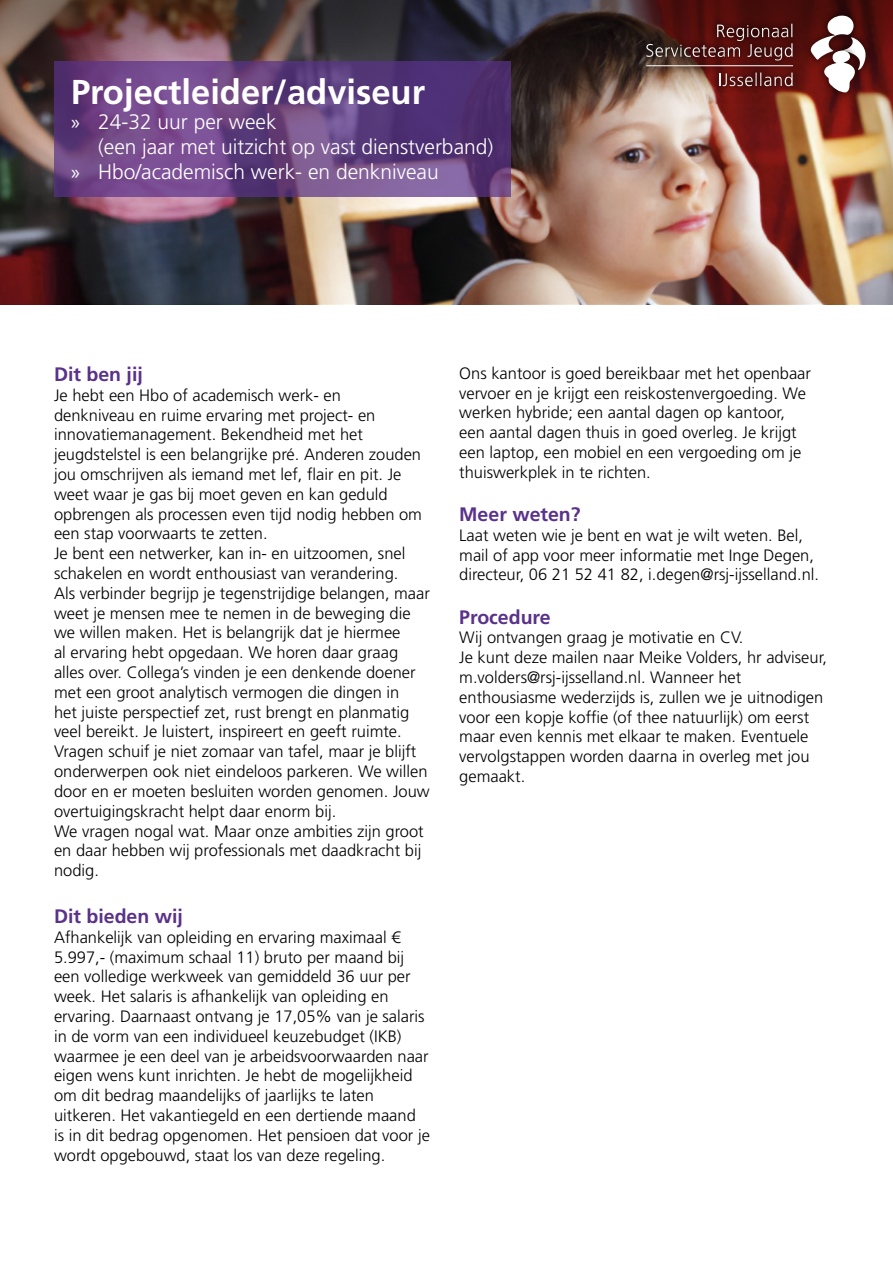
<style>
.page{position:relative;width:893px;height:1263px;background:#fff}
.page>*{position:absolute;margin:0;border:0;box-sizing:border-box;transform-origin:0 0}
.t1{font:700 34.5px "Frutiger LT Std";color:#fff}
.t2{font:300 21px "Frutiger LT Std";color:#fff}
.t3{font:700 19.5px "Frutiger LT Std";color:#5a328a}
.t4{font:300 16.5px/19.8px "Frutiger LT Std";color:#000}
.s1{font-family:"Myriad Pro";font-weight:400}
</style>
<div class="page">
<div style="left:0;top:0;width:893px;height:306px;background:#000;opacity:.45"></div>
<svg style="left:54px;top:61px;width:456px;height:135px;background:#664282"></svg>
<div style="left:709px;top:17px;width:24px;height:28px;background:#000;opacity:.54"></div>
<div style="left:719px;top:20px;width:23px;height:25px;background:#000;opacity:.54"></div>
<div style="left:728px;top:20px;width:24px;height:29px;background:#560d0a"></div>
<div style="left:739px;top:17px;width:17px;height:28px;background:#460b0a"></div>
<div style="left:743px;top:20px;width:24px;height:25px;background:#430b08"></div>
<div style="left:764px;top:20px;width:23px;height:25px;background:#480c09"></div>
<div style="left:773px;top:20px;width:23px;height:25px;background:#4d0c09"></div>
<div style="left:783px;top:16px;width:17px;height:29px;background:#000;opacity:.54"></div>
<div style="left:638px;top:36px;width:23px;height:29px;background:#000;opacity:.54"></div>
<div style="left:777px;top:35px;width:24px;height:30px;background:#000;opacity:.54"></div>
<svg style="left:646px;top:24px;width:146px;height:33px"></svg>
<div style="left:711px;top:65px;width:17px;height:29px;background:#000;opacity:.54"></div>
<div style="left:715px;top:65px;width:20px;height:29px;background:#000;opacity:.54"></div>
<div style="left:722px;top:69px;width:21px;height:25px;background:#000;opacity:.54"></div>
<div style="left:729px;top:69px;width:22px;height:25px;background:#000;opacity:.54"></div>
<div style="left:737px;top:69px;width:23px;height:25px;background:#000;opacity:.54"></div>
<div style="left:747px;top:64px;width:18px;height:30px;background:#000;opacity:.54"></div>
<div style="left:752px;top:64px;width:17px;height:30px;background:#580f0c"></div>
<div style="left:756px;top:69px;width:23px;height:25px;background:#000;opacity:.54"></div>
<div style="left:766px;top:69px;width:24px;height:25px;background:#000;opacity:.54"></div>
<div style="left:777px;top:64px;width:24px;height:30px;background:#000;opacity:.54"></div>
<svg style="left:719px;top:74px;width:73px;height:12px"></svg>
<div style="left:833px;top:30px;width:41px;height:48px;background:#000;opacity:.54"></div>
<div style="left:803px;top:8px;width:59px;height:59px;background:#000;opacity:.54"></div>
<div style="left:816px;top:43px;width:47px;height:57px;background:#000;opacity:.54"></div>
<svg style="left:811px;top:14px;width:55px;height:78px"></svg>
<div style="left:639px;top:57px;width:162px;height:17px;background:#000;opacity:.54"></div>
<hr style="left:646px;top:65px;width:147px;height:1px;background:#fff">
<h1 class="t1" style="left:71px;top:72px;width:356px">Projectleider/adviseur</h1>
<p class="t2" style="left:71px;top:110px;width:207px"><span class="s1">»</span> 24-32 uur per week</p>
<p class="t2" style="left:98px;top:135px;width:397px">(een jaar met uitzicht op vast dienstverband)</p>
<p class="t2" style="left:71px;top:160px;width:369px"><span class="s1">»</span> Hbo/academisch werk- en denkniveau</p>
<p class="t3" style="left:54px;top:363px;width:90px">Dit ben jij</p>
<p class="t4" style="left:54px;top:385px;width:377px">Je hebt een Hbo of academisch werk- en<br>denkniveau en ruime ervaring met project- en innovatiemanagement. Bekendheid met het jeugdstelstel is een belangrijke pré. Anderen zouden jou omschrijven als iemand met lef, flair en pit. Je weet waar je gas bij moet geven en kan geduld opbrengen als processen even tijd nodig hebben om een stap voorwaarts te zetten.<br>Je bent een netwerker, kan in- en uitzoomen, snel schakelen en wordt enthousiast van verandering.<br>Als verbinder begrijp je tegenstrijdige belangen, maar weet je mensen mee te nemen in de beweging die we willen maken. Het is belangrijk dat je hiermee<br>al ervaring hebt opgedaan. We horen daar graag alles over. Collega’s vinden je een denkende doener met een groot analytisch vermogen die dingen in<br>het juiste perspectief zet, rust brengt en planmatig veel bereikt. Je luistert, inspireert en geeft ruimte.<br>Vragen schuif je niet zomaar van tafel, maar je blijft onderwerpen ook niet eindeloos parkeren. We willen door en er moeten besluiten worden genomen. Jouw overtuigingskracht helpt daar enorm bij.<br>We vragen nogal wat. Maar onze ambities zijn groot en daar hebben wij professionals met daadkracht bij nodig.</p>
<p class="t3" style="left:54px;top:905px;width:130px">Dit bieden wij</p>
<p class="t4" style="left:54px;top:927px;width:377px">Afhankelijk van opleiding en ervaring maximaal € 5.997,- (maximum schaal 11) bruto per maand bij een volledige werkweek van gemiddeld 36 uur per week. Het salaris is afhankelijk van opleiding en ervaring. Daarnaast ontvang je 17,05% van je salaris in de vorm van een individueel keuzebudget (IKB) waarmee je een deel van je arbeidsvoorwaarden naar eigen wens kunt inrichten. Je hebt de mogelijkheid om dit bedrag maandelijks of jaarlijks te laten uitkeren. Het vakantiegeld en een dertiende maand is in dit bedrag opgenomen. Het pensioen dat voor je wordt opgebouwd, staat los van deze regeling.</p>
<p class="t4" style="left:459px;top:363px;width:353px">Ons kantoor is goed bereikbaar met het openbaar vervoer en je krijgt een reiskostenvergoeding. We werken hybride; een aantal dagen op kantoor, een aantal dagen thuis in goed overleg. Je krijgt een laptop, een mobiel en een vergoeding om je thuiswerkplek in te richten.</p>
<p class="t3" style="left:459px;top:503px;width:123px">Meer weten?</p>
<p class="t4" style="left:459px;top:525px;width:361px">Laat weten wie je bent en wat je wilt weten. Bel, mail of app voor meer informatie met Inge Degen, directeur, 06 21 52 41 82, i.degen@rsj-ijsselland.nl.</p>
<p class="t3" style="left:459px;top:605px;width:93px">Procedure</p>
<p class="t4" style="left:459px;top:628px;width:369px">Wij ontvangen graag je motivatie en CV.<br>Je kunt deze mailen naar Meike Volders, hr adviseur, m.volders@rsj-ijsselland.nl. Wanneer het enthousiasme wederzijds is, zullen we je uitnodigen voor een kopje koffie (of thee natuurlijk) om eerst maar even kennis met elkaar te maken. Eventuele vervolgstappen worden daarna in overleg met jou gemaakt.</p>
</div>
